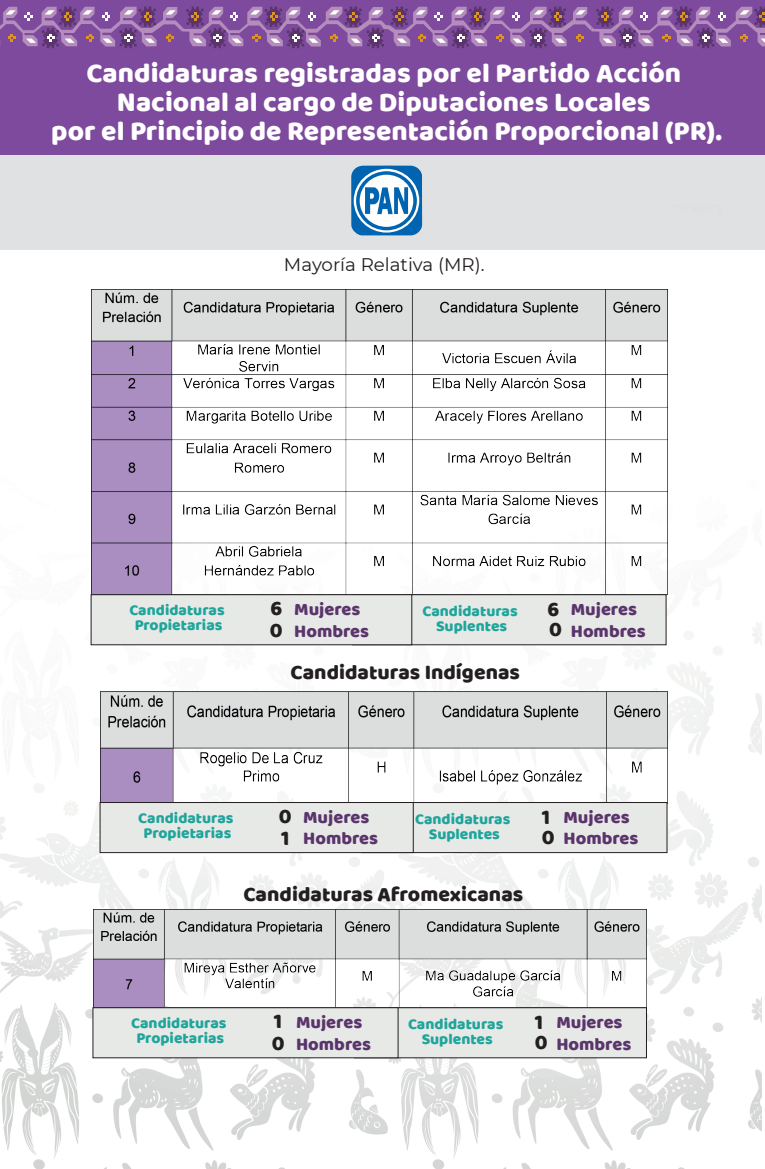
<style>
.page{position:relative;width:765px;height:1169px;background:#fff}
.page>*{position:absolute;margin:0;border:0;box-sizing:border-box;transform-origin:0 0}
.t1{font:28.12px/29.2px "Baloo";color:#fff;text-align:center}
.t2{font:21.25px "Baloo";color:#231f20}
.t3{font:18.25px "Montserrat";color:#231f20}
.t4{font:18.12px "Baloo";color:#5a346b}
.t5{font:15.62px/15px "Baloo";color:#1fa59b;text-align:center}
</style>
<div class="page">
<img style="left:0;top:289px;width:761px;height:879px">
<div style="left:0;top:97px;width:765px;height:153px;background:#dfe1e2"></div>
<svg style="left:351px;top:165px;width:71px;height:70px;background:#69a3cf"></svg>
<div style="left:0;top:0;width:765px;height:155px;background:#7d4a9d"></div>
<svg style="left:0;top:7px;width:765px;height:41px"></svg>
<img style="left:91px;top:289px;width:576px;height:305px">
<img style="left:100px;top:691px;width:567px;height:111px">
<img style="left:94px;top:909px;width:552px;height:98px">
<div style="left:352px;top:594px;width:314px;height:51px;background:#e7e9e7;border:1px solid #231f20"></div>
<div style="left:91px;top:594px;width:321px;height:51px;background:#e7e9e7;border:1px solid #231f20"></div>
<div style="left:361px;top:802px;width:306px;height:50px;background:#e7e9e7;border:1px solid #231f20"></div>
<div style="left:100px;top:802px;width:314px;height:50px;background:#e7e9e7;border:1px solid #231f20"></div>
<div style="left:354px;top:1007px;width:293px;height:50px;background:#e7e9e7;border:1px solid #231f20"></div>
<div style="left:93px;top:1007px;width:305px;height:50px;background:#e7e9e7;border:1px solid #231f20"></div>
<h1 class="t1" style="left:51px;top:57px;width:672px">Candidaturas registradas por el Partido Acción<br>Nacional al cargo de Diputaciones Locales<br>por el Principio de Representación Proporcional (PR).</h1>
<p class="t3" style="left:284px;top:251px;width:202px">Mayoría Relativa (MR).</p>
<h2 class="t2" style="left:270px;top:595px;width:13px">6</h2>
<p class="t4" style="left:571px;top:598px;width:68px">Mujeres</p>
<h2 class="t2" style="left:270px;top:617px;width:14px">0</h2>
<p class="t5" style="left:129px;top:602px;width:97px">Candidaturas</p>
<p class="t4" style="left:294px;top:598px;width:68px">Mujeres</p>
<p class="t5" style="left:135px;top:617px;width:89px">Propietarias</p>
<h2 class="t2" style="left:547px;top:596px;width:13px">6</h2>
<p class="t5" style="left:422px;top:603px;width:97px">Candidaturas<br>Suplentes</p>
<p class="t4" style="left:294px;top:619px;width:76px">Hombres</p>
<h2 class="t2" style="left:549px;top:616px;width:14px">0</h2>
<p class="t4" style="left:571px;top:619px;width:76px">Hombres</p>
<h2 class="t2" style="left:291px;top:659px;width:231px">Candidaturas Indígenas</h2>
<h2 class="t2" style="left:279px;top:803px;width:14px">0</h2>
<p class="t4" style="left:564px;top:806px;width:68px">Mujeres</p>
<h2 class="t2" style="left:281px;top:825px;width:10px">1</h2>
<p class="t5" style="left:138px;top:809px;width:97px">Candidaturas</p>
<p class="t4" style="left:303px;top:806px;width:68px">Mujeres</p>
<p class="t5" style="left:144px;top:824px;width:89px">Propietarias</p>
<h2 class="t2" style="left:542px;top:804px;width:10px">1</h2>
<p class="t5" style="left:415px;top:811px;width:97px">Candidaturas<br>Suplentes</p>
<p class="t4" style="left:303px;top:827px;width:76px">Hombres</p>
<h2 class="t2" style="left:542px;top:823px;width:14px">0</h2>
<p class="t4" style="left:564px;top:827px;width:76px">Hombres</p>
<h2 class="t2" style="left:243px;top:880px;width:281px">Candidaturas Afromexicanas</h2>
<h2 class="t2" style="left:274px;top:1008px;width:10px">1</h2>
<p class="t4" style="left:556px;top:1011px;width:68px">Mujeres</p>
<h2 class="t2" style="left:272px;top:1030px;width:14px">0</h2>
<p class="t5" style="left:131px;top:1014px;width:97px">Candidaturas</p>
<p class="t4" style="left:296px;top:1011px;width:68px">Mujeres</p>
<p class="t5" style="left:137px;top:1029px;width:89px">Propietarias</p>
<h2 class="t2" style="left:535px;top:1009px;width:10px">1</h2>
<p class="t5" style="left:408px;top:1016px;width:97px">Candidaturas<br>Suplentes</p>
<p class="t4" style="left:296px;top:1032px;width:76px">Hombres</p>
<h2 class="t2" style="left:535px;top:1028px;width:14px">0</h2>
<p class="t4" style="left:556px;top:1032px;width:76px">Hombres</p>
</div>
